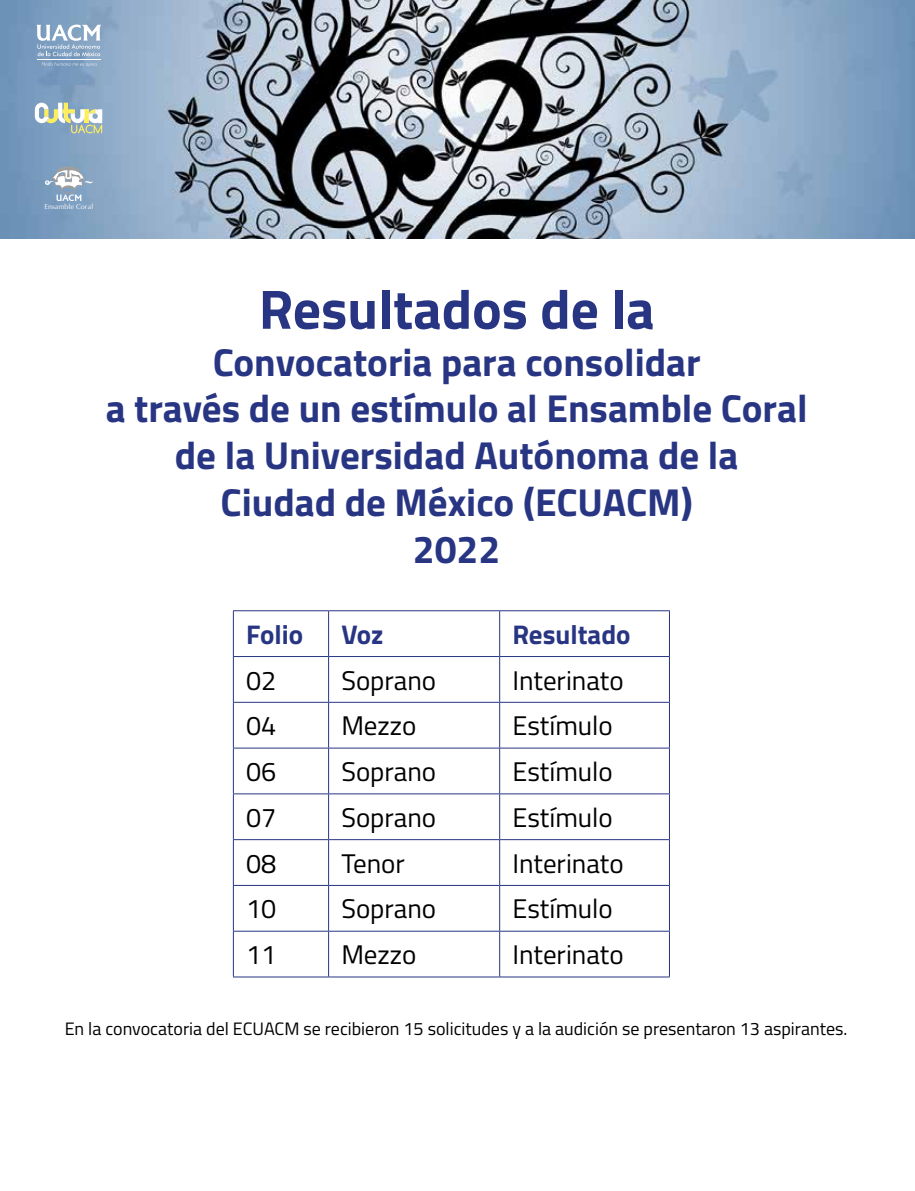
<style>
.page{position:relative;width:915px;height:1191px;background:#fff}
.page>*{position:absolute;margin:0;border:0;box-sizing:border-box;transform-origin:0 0}
.t1{font:700 55.5px "Titillium";color:#283583}
.t2{font:700 39px/46.8px "Titillium";color:#283583;text-align:center}
.t3{font:27px "Titillium";color:#000}
.t4{font:700 27px "Titillium";color:#283583}
.t5{font:18px "Titillium";color:#000}
.t6{font:7.2px "Optima";color:#fff}
</style>
<div class="page">
<img style="left:0;top:0;width:914px;height:238px">
<svg style="left:42px;top:62px;width:55px;height:5px"></svg>
<svg style="left:37px;top:25px;width:64px;height:31px"></svg>
<hr style="left:37px;top:59px;width:64px;height:1px;background:#fff">
<svg style="left:35px;top:103px;width:67px;height:30px"></svg>
<svg style="left:45px;top:166px;width:48px;height:35px"></svg>
<hr style="left:233px;top:610px;width:95px;height:1px;background:#283583">
<hr style="left:233px;top:611px;width:1px;height:45px;background:#283583">
<hr style="left:328px;top:610px;width:171px;height:1px;background:#283583">
<hr style="left:328px;top:611px;width:1px;height:45px;background:#283583">
<hr style="left:499px;top:610px;width:170px;height:1px;background:#283583">
<hr style="left:499px;top:611px;width:1px;height:45px;background:#283583">
<hr style="left:668px;top:611px;width:1px;height:45px;background:#283583">
<hr style="left:233px;top:656px;width:95px;height:1px;background:#283583">
<hr style="left:233px;top:657px;width:1px;height:45px;background:#283583">
<hr style="left:328px;top:656px;width:171px;height:1px;background:#283583">
<hr style="left:328px;top:657px;width:1px;height:45px;background:#283583">
<hr style="left:499px;top:656px;width:170px;height:1px;background:#283583">
<hr style="left:499px;top:657px;width:1px;height:45px;background:#283583">
<hr style="left:668px;top:657px;width:1px;height:45px;background:#283583">
<hr style="left:233px;top:702px;width:95px;height:1px;background:#283583">
<hr style="left:233px;top:702px;width:1px;height:45px;background:#283583">
<hr style="left:328px;top:702px;width:171px;height:1px;background:#283583">
<hr style="left:328px;top:702px;width:1px;height:45px;background:#283583">
<hr style="left:499px;top:702px;width:170px;height:1px;background:#283583">
<hr style="left:499px;top:702px;width:1px;height:45px;background:#283583">
<hr style="left:668px;top:702px;width:1px;height:45px;background:#283583">
<hr style="left:233px;top:747px;width:95px;height:1px;background:#283583">
<hr style="left:233px;top:748px;width:1px;height:45px;background:#283583">
<hr style="left:328px;top:747px;width:171px;height:1px;background:#283583">
<hr style="left:328px;top:748px;width:1px;height:45px;background:#283583">
<hr style="left:499px;top:747px;width:170px;height:1px;background:#283583">
<hr style="left:499px;top:748px;width:1px;height:45px;background:#283583">
<hr style="left:668px;top:748px;width:1px;height:45px;background:#283583">
<hr style="left:233px;top:793px;width:95px;height:1px;background:#283583">
<hr style="left:233px;top:794px;width:1px;height:45px;background:#283583">
<hr style="left:328px;top:793px;width:171px;height:1px;background:#283583">
<hr style="left:328px;top:794px;width:1px;height:45px;background:#283583">
<hr style="left:499px;top:793px;width:170px;height:1px;background:#283583">
<hr style="left:499px;top:794px;width:1px;height:45px;background:#283583">
<hr style="left:668px;top:794px;width:1px;height:45px;background:#283583">
<hr style="left:233px;top:839px;width:95px;height:1px;background:#283583">
<hr style="left:233px;top:840px;width:1px;height:45px;background:#283583">
<hr style="left:328px;top:839px;width:171px;height:1px;background:#283583">
<hr style="left:328px;top:840px;width:1px;height:45px;background:#283583">
<hr style="left:499px;top:839px;width:170px;height:1px;background:#283583">
<hr style="left:499px;top:840px;width:1px;height:45px;background:#283583">
<hr style="left:668px;top:840px;width:1px;height:45px;background:#283583">
<hr style="left:233px;top:885px;width:95px;height:1px;background:#283583">
<hr style="left:233px;top:885px;width:1px;height:45px;background:#283583">
<hr style="left:328px;top:885px;width:171px;height:1px;background:#283583">
<hr style="left:328px;top:885px;width:1px;height:45px;background:#283583">
<hr style="left:499px;top:885px;width:170px;height:1px;background:#283583">
<hr style="left:499px;top:885px;width:1px;height:45px;background:#283583">
<hr style="left:668px;top:885px;width:1px;height:45px;background:#283583">
<hr style="left:233px;top:930px;width:95px;height:1px;background:#283583">
<hr style="left:233px;top:931px;width:1px;height:45px;background:#283583">
<hr style="left:328px;top:930px;width:171px;height:1px;background:#283583">
<hr style="left:328px;top:931px;width:1px;height:45px;background:#283583">
<hr style="left:499px;top:930px;width:170px;height:1px;background:#283583">
<hr style="left:499px;top:931px;width:1px;height:45px;background:#283583">
<hr style="left:668px;top:931px;width:1px;height:45px;background:#283583">
<hr style="left:233px;top:976px;width:95px;height:1px;background:#283583">
<hr style="left:328px;top:976px;width:171px;height:1px;background:#283583">
<hr style="left:499px;top:976px;width:170px;height:1px;background:#283583">
<p class="t6" style="left:45px;top:202px;width:50px">Ensamble Coral</p>
<h1 class="t1" style="left:259px;top:267px;width:397px">Resultados de la</h1>
<h2 class="t2" style="left:106px;top:336px;width:703px">Convocatoria para consolidar<br>a través de un estímulo al Ensamble Coral de la Universidad Autónoma de la<br>Ciudad de México (ECUACM)<br>2022</h2>
<p class="t4" style="left:246px;top:613px;width:58px">Folio</p>
<p class="t4" style="left:341px;top:613px;width:44px">Voz</p>
<p class="t4" style="left:512px;top:613px;width:120px">Resultado</p>
<p class="t3" style="left:246px;top:660px;width:32px">02</p>
<p class="t3" style="left:341px;top:660px;width:96px">Soprano</p>
<p class="t3" style="left:512px;top:660px;width:113px">Interinato</p>
<p class="t3" style="left:246px;top:706px;width:32px">04</p>
<p class="t3" style="left:341px;top:706px;width:76px">Mezzo</p>
<p class="t3" style="left:512px;top:706px;width:102px">Estímulo</p>
<p class="t3" style="left:246px;top:752px;width:32px">06</p>
<p class="t3" style="left:341px;top:752px;width:96px">Soprano</p>
<p class="t3" style="left:512px;top:752px;width:102px">Estímulo</p>
<p class="t3" style="left:246px;top:797px;width:32px">07</p>
<p class="t3" style="left:341px;top:797px;width:96px">Soprano</p>
<p class="t3" style="left:512px;top:797px;width:102px">Estímulo</p>
<p class="t3" style="left:246px;top:843px;width:32px">08</p>
<p class="t3" style="left:341px;top:843px;width:65px">Tenor</p>
<p class="t3" style="left:512px;top:843px;width:113px">Interinato</p>
<p class="t3" style="left:246px;top:889px;width:32px">10</p>
<p class="t3" style="left:341px;top:889px;width:96px">Soprano</p>
<p class="t3" style="left:512px;top:889px;width:102px">Estímulo</p>
<p class="t3" style="left:246px;top:935px;width:32px">11</p>
<p class="t3" style="left:341px;top:935px;width:76px">Mezzo</p>
<p class="t3" style="left:512px;top:935px;width:113px">Interinato</p>
<p class="t5" style="left:65px;top:1016px;width:784px">En la convocatoria del ECUACM se recibieron 15 solicitudes y a la audición se presentaron 13 aspirantes.</p>
</div>
